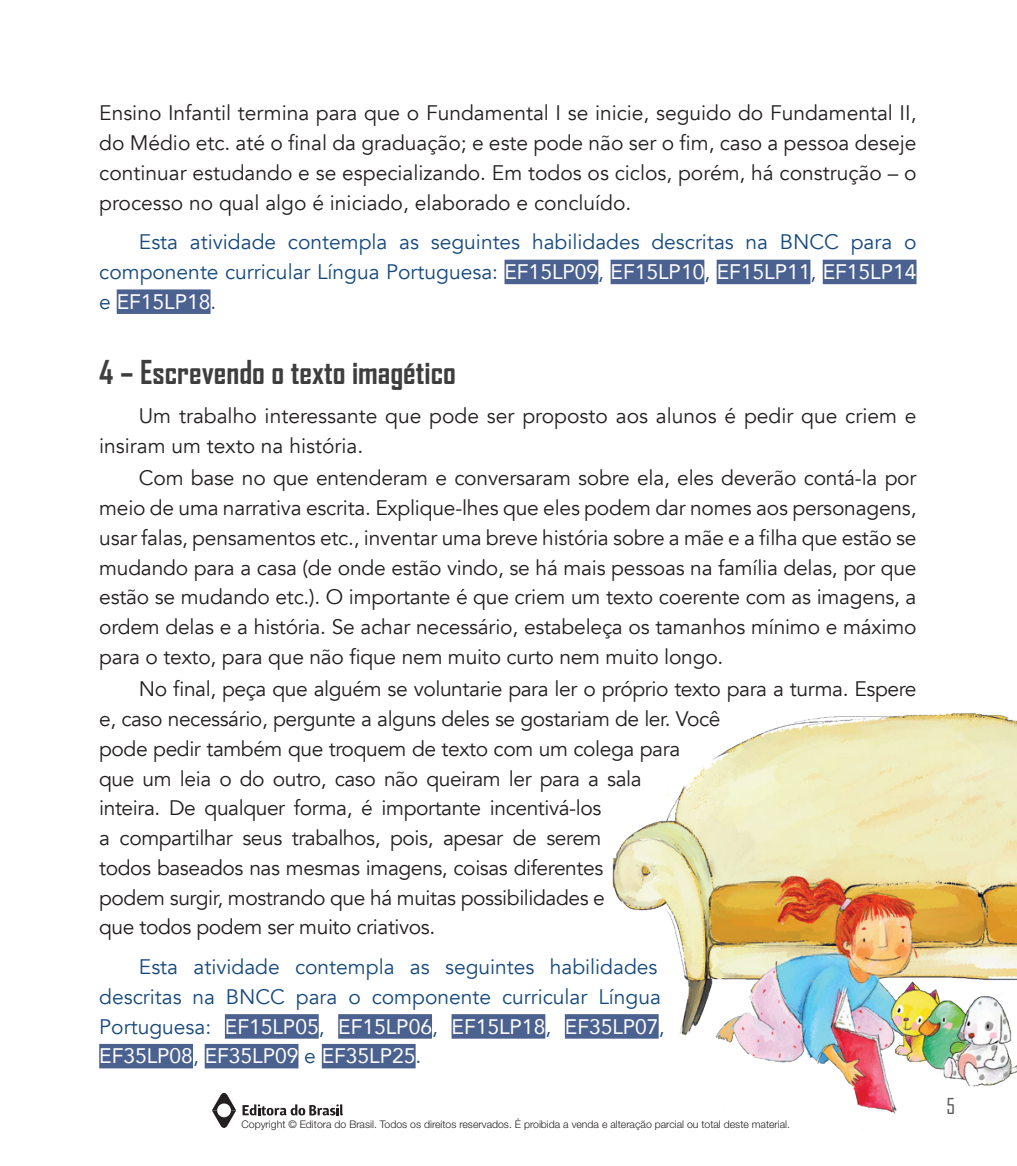
<style>
.page{position:relative;width:1017px;height:1166px;background:#fff}
.page>*{position:absolute;margin:0;border:0;box-sizing:border-box;transform-origin:0 0}
.t1{font:700 31.5px "Agency FB";color:#3e3e3f}
.t2{font:21px/29.8px "Avenir";letter-spacing:-.02em;color:#231f20;text-align:justify}
.t3{font:21px/29.8px "Avenir";color:#16497d;text-align:justify}
.t4{font:21px/29.8px "Avenir";color:#231f20}
.t5{font:21px "Agency FB";color:#57585a}
.t6{font:300 10.5px "Helvetica Neue LT Std";color:#231f20}
.s1{color:#fff}
</style>
<div class="page">
<div style="left:504px;top:260px;width:94px;height:24px;background:#4b6190"></div>
<div style="left:611px;top:260px;width:93px;height:24px;background:#4b6190"></div>
<div style="left:717px;top:260px;width:93px;height:24px;background:#4b6190"></div>
<div style="left:823px;top:260px;width:93px;height:24px;background:#4b6190"></div>
<div style="left:117px;top:289px;width:94px;height:25px;background:#4b6190"></div>
<div style="left:225px;top:1014px;width:94px;height:24px;background:#4b6190"></div>
<div style="left:338px;top:1014px;width:94px;height:24px;background:#4b6190"></div>
<div style="left:452px;top:1014px;width:93px;height:24px;background:#4b6190"></div>
<div style="left:565px;top:1014px;width:94px;height:24px;background:#4b6190"></div>
<div style="left:99px;top:1044px;width:94px;height:24px;background:#4b6190"></div>
<div style="left:205px;top:1044px;width:93px;height:24px;background:#4b6190"></div>
<div style="left:322px;top:1044px;width:94px;height:24px;background:#4b6190"></div>
<img style="left:602px;top:713px;width:415px;height:401px">
<svg style="left:243px;top:1104px;width:100px;height:11px"></svg>
<svg style="left:212px;top:1093px;width:24px;height:35px"></svg>
<p class="t2" style="left:99px;top:98px;width:819px">Ensino Infantil termina para que o Fundamental I se inicie, seguido do Fundamental II, do Médio etc. até o final da graduação; e este pode não ser o fim, caso a pessoa deseje continuar estudando e se especializando. Em todos os ciclos, porém, há construção – o processo no qual algo é iniciado, elaborado e concluído.</p>
<p class="t3" style="left:99px;top:227px;width:819px;text-indent:40px">Esta atividade contempla as seguintes habilidades descritas na BNCC para o componente curricular Língua Portuguesa: <span class="s1">EF15LP09</span>, <span class="s1">EF15LP10</span>, <span class="s1">EF15LP11</span>, <span class="s1">EF15LP14 </span>e <span class="s1">EF15LP18</span>.</p>
<h1 class="t1" style="left:99px;top:352px;width:358px">4 – Escrevendo o texto imagético</h1>
<p class="t4" style="left:99px;top:402px;width:819px;text-indent:40px">Um trabalho interessante que pode ser proposto aos alunos é pedir que criem e insiram um texto na história.</p>
<p class="t2" style="left:99px;top:464px;width:819px;text-indent:40px">Com base no que entenderam e conversaram sobre ela, eles deverão contá-la por meio de uma narrativa escrita. Explique-lhes que eles podem dar nomes aos personagens, usar falas, pensamentos etc., inventar uma breve história sobre a mãe e a filha que estão se mudando para a casa (de onde estão vindo, se há mais pessoas na família delas, por que estão se mudando etc.). O importante é que criem um texto coerente com as imagens, a ordem delas e a história. Se achar necessário, estabeleça os tamanhos mínimo e máximo para o texto, para que não fique nem muito curto nem muito longo.</p>
<p class="t2" style="left:99px;top:674px;width:819px;text-align:left;text-indent:40px">No final, peça que alguém se voluntarie para ler o próprio texto para a turma. Espere e, caso necessário, pergunte a alguns deles se gostariam de ler. Você<br>pode pedir também que troquem de texto com um colega para<br>que um leia o do outro, caso não queiram ler para a sala<br>inteira. De qualquer forma, é importante incentivá-los<br>a compartilhar seus trabalhos, pois, apesar de serem<br>todos baseados nas mesmas imagens, coisas diferentes<br>podem surgir, mostrando que há muitas possibilidades e<br>que todos podem ser muito criativos.</p>
<p class="t3" style="left:99px;top:952px;width:567px;text-align:left;text-indent:40px">Esta atividade contempla as seguintes habilidades descritas na BNCC para o componente curricular Língua Portuguesa: <span class="s1">EF15LP05</span>, <span class="s1">EF15LP06</span>, <span class="s1">EF15LP18</span>, <span class="s1">EF35LP07</span>, <span class="s1">EF35LP08</span>, <span class="s1">EF35LP09</span> e <span class="s1">EF35LP25</span>.</p>
<p class="t6" style="left:242px;top:1118px;width:550px">Copyright © Editora do Brasil. Todos os direitos reservados. É proibida a venda e alteração parcial ou total deste material.</p>
<p class="t5" style="left:946px;top:1094px;width:10px">5</p>
</div>
